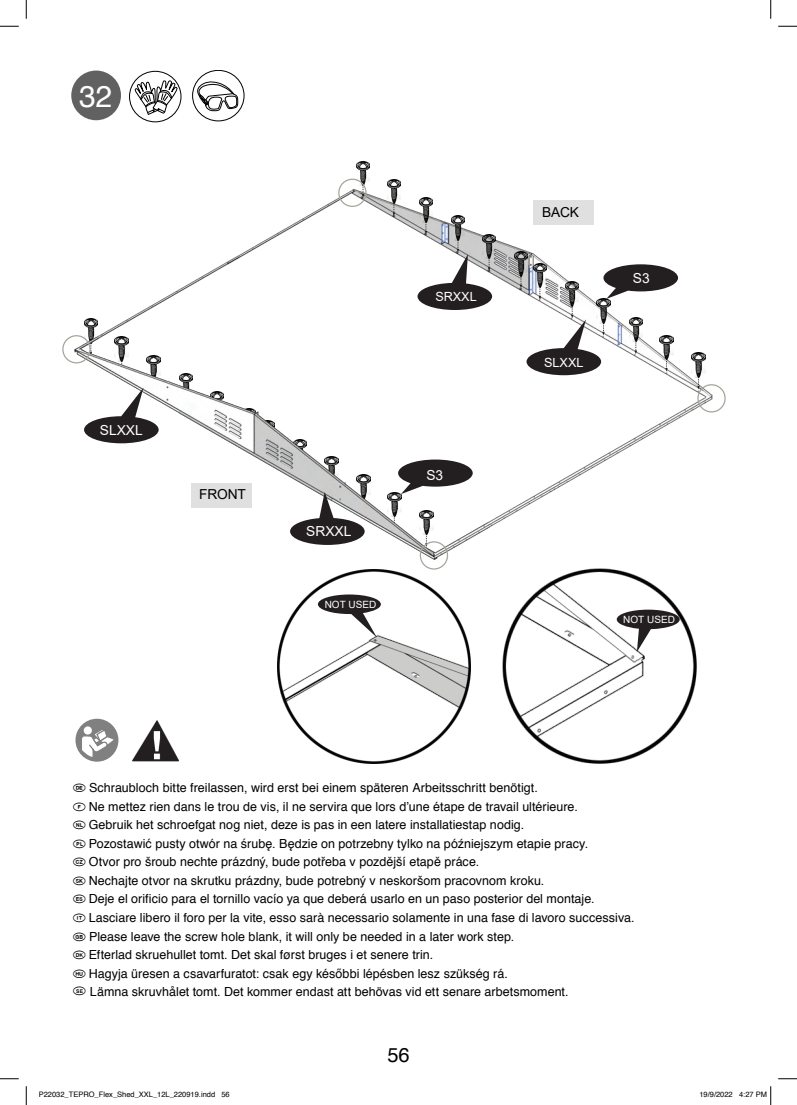
<style>
.page{position:relative;width:797px;height:1105px;background:#fff}
.page>*{position:absolute;margin:0;border:0;box-sizing:border-box;transform-origin:0 0}
.t1{font:30px "Helvetica";color:#fff}
.t2{font:20px "Helvetica";color:#000}
.t3{font:13.75px "Arial";color:#fff}
.t4{font:13.75px "Arial";letter-spacing:-.01em;color:#000}
.t5{font:12.62px "Arial";color:#fff}
.t6{font:12.5px/18.5px "Helvetica";letter-spacing:.005em;color:#000}
.t7{font:10px "Arial";color:#fff}
.t8{font:7.5px "Helvetica";color:#000}
.t9{font:700 5px "Helvetica";color:#000}
.s1{font-family:"National Codes Europe"}
.s2{font-family:"National Codes Europe NEW"}
.s3{font-family:"National Codes Europe";font-size:12.62px}
</style>
<div class="page">
<img style="left:502px;top:569px;width:195px;height:195px">
<img style="left:277px;top:569px;width:194px;height:195px">
<svg style="left:318px;top:594px;width:63px;height:43px"></svg>
<svg style="left:616px;top:610px;width:63px;height:42px"></svg>
<img style="left:356px;top:161px;width:14px;height:25px">
<img style="left:387px;top:179px;width:13px;height:9px">
<img style="left:72px;top:188px;width:643px;height:373px">
<svg style="left:290px;top:461px;width:75px;height:84px"></svg>
<svg style="left:84px;top:341px;width:75px;height:102px"></svg>
<svg style="left:417px;top:220px;width:75px;height:90px"></svg>
<svg style="left:520px;top:264px;width:158px;height:111px"></svg>
<svg style="left:398px;top:459px;width:74px;height:35px"></svg>
<div style="left:191px;top:483px;width:60px;height:25px;background:#e0e0e0"></div>
<div style="left:79px;top:459px;width:78px;height:63px;background:#fff"></div>
<div style="left:639px;top:459px;width:78px;height:63px;background:#fff"></div>
<div style="left:533px;top:200px;width:60px;height:25px;background:#e0e0e0"></div>
<div style="left:62px;top:335px;width:29px;height:28px;border:1px solid #a3a69a;border-radius:50%"></div>
<div style="left:420px;top:541px;width:28px;height:29px;border:1px solid #a3a69a;border-radius:50%"></div>
<div style="left:697px;top:384px;width:28px;height:28px;border:1px solid #a3a69a;border-radius:50%"></div>
<div style="left:338px;top:179px;width:28px;height:28px;border:1px solid #a3a69a;border-radius:50%"></div>
<div style="left:75px;top:719px;width:43px;height:43px;background:#808080;border-radius:50%"></div>
<div style="left:82px;top:725px;width:11px;height:11px;border:1px solid #808080;border-radius:50%"></div>
<svg style="left:80px;top:727px;width:37px;height:32px"></svg>
<img style="left:132px;top:720px;width:47px;height:42px">
<div style="left:71px;top:71px;width:50px;height:49px;background:#616161;border-radius:50%"></div>
<svg style="left:197px;top:79px;width:41px;height:33px"></svg>
<svg style="left:135px;top:80px;width:43px;height:35px"></svg>
<div style="left:129px;top:71px;width:52px;height:51px;border:1px solid #000;border-radius:50%"></div>
<div style="left:192px;top:71px;width:52px;height:50px;border:1px solid #000;border-radius:50%"></div>
<svg style="left:0;top:25px;width:19px;height:2px"></svg>
<svg style="left:778px;top:25px;width:19px;height:2px"></svg>
<svg style="left:0;top:1078px;width:19px;height:1px"></svg>
<svg style="left:778px;top:1078px;width:19px;height:1px"></svg>
<svg style="left:25px;top:0;width:2px;height:19px"></svg>
<svg style="left:25px;top:1086px;width:2px;height:19px"></svg>
<svg style="left:770px;top:0;width:1px;height:19px"></svg>
<svg style="left:770px;top:1086px;width:1px;height:19px"></svg>
<h1 class="t1" style="left:79px;top:74px;width:34px">32</h1>
<p class="t3" style="left:100px;top:420px;width:44px">SLXXL</p>
<p class="t4" style="left:199px;top:485px;width:48px">FRONT</p>
<p class="t5" style="left:435px;top:288px;width:43px">SRXXL</p>
<p class="t3" style="left:306px;top:522px;width:47px">SRXXL</p>
<p class="t7" style="left:325px;top:597px;width:53px">NOT USED</p>
<p class="t3" style="left:426px;top:465px;width:18px">S3</p>
<p class="t4" style="left:542px;top:202px;width:38px">BACK</p>
<p class="t5" style="left:544px;top:353px;width:41px">SLXXL</p>
<p class="t3" style="left:633px;top:268px;width:18px">S3</p>
<p class="t7" style="left:623px;top:613px;width:53px">NOT USED</p>
<p class="t6" style="left:73px;top:779px;width:563px"><span class="s1">{</span> Schraubloch bitte freilassen, wird erst bei einem späteren Arbeitsschritt benötigt.<br><span class="s1">p</span> Ne mettez rien dans le trou de vis, il ne servira que lors d’une étape de travail ultérieure.<br><span class="s1">N</span> Gebruik het schroefgat nog niet, deze is pas in een latere installatiestap nodig.<br><span class="s2">P</span> Pozostawić pusty otwór na śrubę. Będzie on potrzebny tylko na późniejszym etapie pracy.<br><span class="s2">j</span> Otvor pro šroub nechte prázdný, bude potřeba v pozdější etapě práce.<br><span class="s2">W</span> Nechajte otvor na skrutku prázdny, bude potrebný v neskoršom pracovnom kroku.<br><span class="s1">}</span> Deje el orificio para el tornillo vacío ya que deberá usarlo en un paso posterior del montaje.<br><span class="s1">~</span> Lasciare libero il foro per la vite, esso sarà necessario solamente in una fase di lavoro successiva. <span class="s2">t</span> Please leave the screw hole blank, it will only be needed in a later work step.<br><span class="s1">l</span> Efterlad skruehullet tomt. Det skal først bruges i et senere trin.<br><span class="s2">|</span> Hagyja üresen a csavarfuratot: csak egy későbbi lépésben lesz szükség rá.<br><span class="s3">U</span> Lämna skruvhålet tomt. Det kommer endast att behövas vid ett senare arbetsmoment.</p>
<p class="t9" style="left:76px;top:987px;width:8px">SE</p>
<h2 class="t2" style="left:387px;top:1040px;width:24px">56</h2>
<p class="t8" style="left:39px;top:1089px;width:192px">P22032_TEPRO_Flex_Shed_xxL_12L_220919.indd 56</p>
<p class="t8" style="left:699px;top:1089px;width:69px">19/9/2022 4:27 PM</p>
</div>
